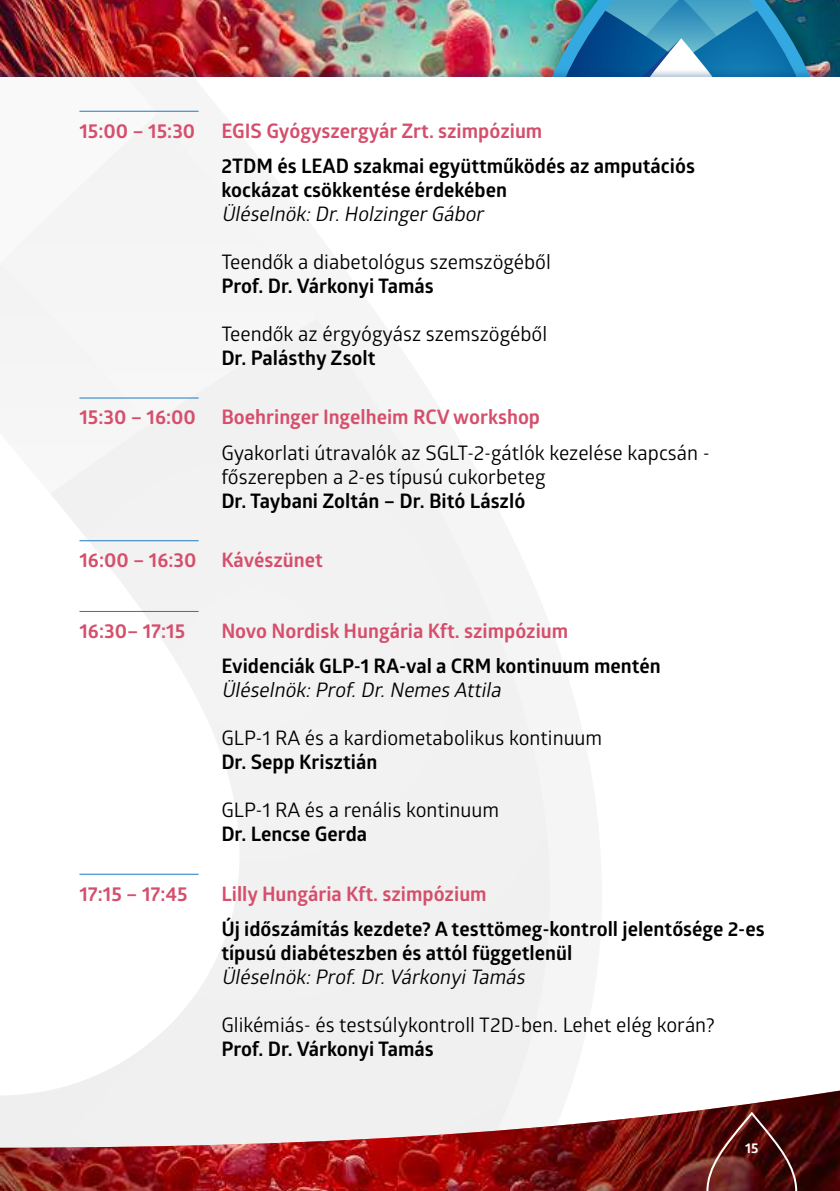
<style>
.page{position:relative;width:840px;height:1191px;background:#fff}
.page>*{position:absolute;margin:0;border:0;box-sizing:border-box;transform-origin:0 0}
.t1{font:700 20px/24px "Glober";color:#000}
.t2{font:20px/24px "Glober";color:#000}
.t3{font:700 20px "Glober";color:#d54f6c}
.t4{font:italic 20px "Glober";color:#000}
.t5{font:700 14px "Glober";color:#fff}
</style>
<div class="page">
<img style="left:0;top:0;width:839px;height:68px">
<img style="left:536px;top:0;width:288px;height:68px">
<div style="left:0;top:114px;width:261px;height:204px;background:#f5f5f5"></div>
<svg style="left:0;top:318px;width:550px;height:768px"></svg>
<svg style="left:0;top:433px;width:239px;height:653px"></svg>
<img style="left:0;top:1086px;width:839px;height:105px">
<svg style="left:705px;top:1110px;width:92px;height:81px;background:#591b1a"></svg>
<hr style="left:79px;top:111px;width:119px;height:1px;background:#2079be">
<hr style="left:79px;top:398px;width:119px;height:1px;background:#2079be">
<hr style="left:79px;top:540px;width:119px;height:1px;background:#2079be">
<hr style="left:79px;top:611px;width:119px;height:1px;background:#2079be">
<hr style="left:79px;top:874px;width:119px;height:1px;background:#2079be">
<p class="t3" style="left:79px;top:116px;width:117px">15:00 – 15:30</p>
<p class="t3" style="left:221px;top:116px;width:322px">EGIS Gyógyszergyár Zrt. szimpózium</p>
<p class="t1" style="left:221px;top:153px;width:475px">2TDM és LEAD szakmai együttműködés az amputációs kockázat csökkentése érdekében</p>
<p class="t4" style="left:221px;top:200px;width:268px">Üléselnök:Dr.HolzingerGábor</p>
<p class="t2" style="left:221px;top:249px;width:331px">Teendők a diabetológus szemszögéből</p>
<p class="t1" style="left:221px;top:273px;width:214px">Prof. Dr. Várkonyi Tamás</p>
<p class="t2" style="left:221px;top:321px;width:327px">Teendők az érgyógyász szemszögéből</p>
<p class="t1" style="left:221px;top:345px;width:156px">Dr. Palásthy Zsolt</p>
<p class="t3" style="left:79px;top:403px;width:118px">15:30 – 16:00</p>
<p class="t3" style="left:221px;top:403px;width:320px">Boehringer Ingelheim RCV workshop</p>
<p class="t2" style="left:221px;top:440px;width:490px">Gyakorlati útravalók az SGLT-2-gátlók kezelése kapcsán - főszerepben a 2-es típusú cukorbeteg</p>
<p class="t1" style="left:221px;top:488px;width:305px">Dr. Taybani Zoltán – Dr. Bitó László</p>
<p class="t3" style="left:79px;top:546px;width:245px">16:00 – 16:30 Kávészünet</p>
<p class="t3" style="left:79px;top:616px;width:107px">16:30– 17:15</p>
<p class="t3" style="left:221px;top:616px;width:348px">Novo Nordisk Hungária Kft. szimpózium</p>
<p class="t1" style="left:221px;top:653px;width:440px">Evidenciák GLP-1 RA-val a CRM kontinuum mentén</p>
<p class="t4" style="left:221px;top:676px;width:285px">Üléselnök:Prof.Dr.Nemes Attila</p>
<p class="t2" style="left:221px;top:725px;width:382px">GLP-1 RA és a kardiometabolikus kontinuum</p>
<p class="t1" style="left:221px;top:749px;width:157px">Dr. Sepp Krisztián</p>
<p class="t2" style="left:221px;top:797px;width:279px">GLP-1 RA és a renális kontinuum</p>
<p class="t1" style="left:221px;top:821px;width:147px">Dr. Lencse Gerda</p>
<p class="t3" style="left:79px;top:879px;width:110px">17:15 – 17:45</p>
<p class="t3" style="left:221px;top:879px;width:267px">Lilly Hungária Kft. szimpózium</p>
<p class="t1" style="left:221px;top:916px;width:544px">Új időszámítás kezdete? A testtömeg-kontroll jelentősége 2-es típusú diabéteszben és attól függetlenül</p>
<p class="t4" style="left:221px;top:963px;width:309px">Üléselnök:Prof.Dr.VárkonyiTamás</p>
<p class="t2" style="left:221px;top:1012px;width:494px">Glikémiás- és testsúlykontroll T2D-ben. Lehet elég korán?</p>
<p class="t1" style="left:221px;top:1036px;width:214px">Prof. Dr. Várkonyi Tamás</p>
<p class="t5" style="left:744px;top:1138px;width:15px">15</p>
</div>
